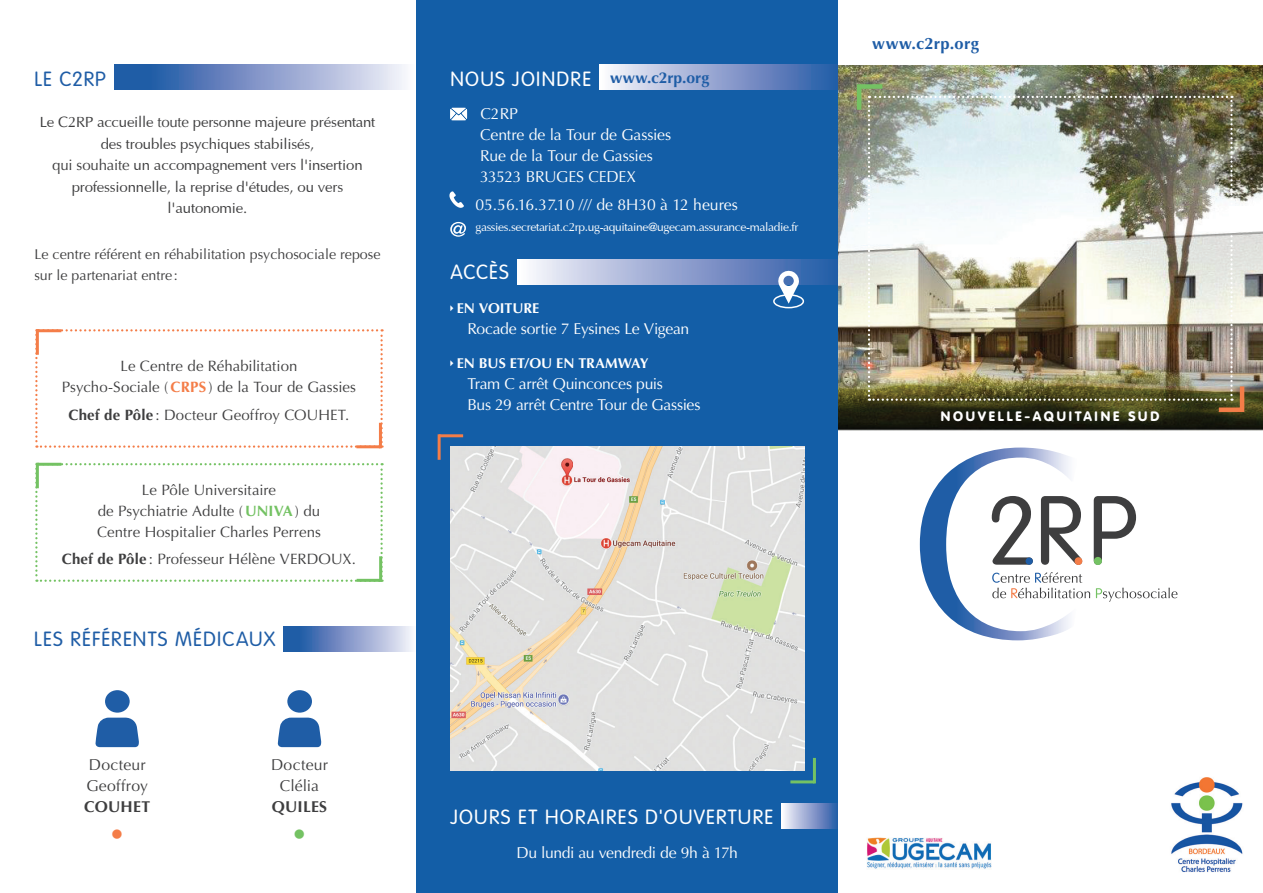
<style>
.page{position:relative;width:1263px;height:893px;background:#fff}
.page>*{position:absolute;margin:0;border:0;box-sizing:border-box;transform-origin:0 0}
.t1{font:300 20.25px "VAG Rounded";letter-spacing:.06em;color:#fff}
.t2{font:300 20.25px "VAG Rounded";letter-spacing:.055em;color:#1f5da6}
.t3{font:700 16.5px "Optima";letter-spacing:.02em;color:#1f5da6}
.t4{font:15.75px "Optima";letter-spacing:-.015em;color:#fff}
.t5{font:15.75px "Optima";letter-spacing:.015em;color:#3e3e3f}
.t6{font:700 15.75px "Optima";letter-spacing:.01em;color:#3e3e3f}
.t7{font:700 15.75px "Optima";color:#1f5da6}
.t8{font:15px "Optima";letter-spacing:.005em;color:#3e3e3f}
.t9{font:15px/21.5px "Optima";letter-spacing:-.01em;color:#3e3e3f;text-align:center}
.t10{font:14.25px/21px "Optima";color:#3e3e3f}
.t11{font:700 14.25px "Optima";letter-spacing:-.005em;color:#fff}
.t12{font:900 13.5px "VAG Rounded";letter-spacing:.21em;color:#fff}
.t13{font:12px "Optima";letter-spacing:-.03em;color:#fff}
.s1{font-style:inherit}
.s2{font-weight:700;color:#f47d48}
.s3{font-weight:700}
.s4{font-weight:700;color:#74c263}
</style>
<div class="page">
<svg style="left:115px;top:65px;width:290px;height:25px;background:#809aca"></svg>
<svg style="left:284px;top:626px;width:128px;height:25px;background:#809aca"></svg>
<div style="left:416px;top:0;width:422px;height:893px;background:#135ea7"></div>
<img style="left:867px;top:837px;width:125px;height:32px">
<img style="left:1171px;top:777px;width:72px;height:95px">
<img style="left:838px;top:65px;width:425px;height:366px">
<div style="left:859px;top:84px;width:23px;height:5px;background:#74c263"></div>
<hr style="left:857px;top:84px;width:4px;height:26px;background:#74c263">
<div style="left:1219px;top:407px;width:22px;height:5px;background:#f47d48"></div>
<hr style="left:1240px;top:386px;width:4px;height:26px;background:#f47d48">
<img style="left:868px;top:96px;width:364px;height:305px">
<div style="left:599px;top:65px;width:238px;height:25px;background:linear-gradient(to right,#fef6fc,#2756a5)"></div>
<div style="left:781px;top:803px;width:57px;height:25px;background:linear-gradient(to right,#fef7fc,#2956a6)"></div>
<hr style="left:439px;top:434px;width:24px;height:3px;background:#f47d48">
<hr style="left:438px;top:434px;width:3px;height:26px;background:#f47d48">
<hr style="left:790px;top:780px;width:24px;height:3px;background:#74c263">
<hr style="left:813px;top:758px;width:3px;height:25px;background:#74c263">
<img style="left:450px;top:446px;width:354px;height:325px">
<svg style="left:35px;top:329px;width:348px;height:119px"></svg>
<hr style="left:37px;top:329px;width:24px;height:3px;background:#f47d48">
<hr style="left:36px;top:329px;width:3px;height:26px;background:#f47d48">
<hr style="left:356px;top:445px;width:24px;height:3px;background:#f47d48">
<hr style="left:379px;top:423px;width:3px;height:25px;background:#f47d48">
<svg style="left:35px;top:463px;width:348px;height:119px"></svg>
<hr style="left:37px;top:463px;width:24px;height:3px;background:#74c263">
<hr style="left:36px;top:463px;width:3px;height:25px;background:#74c263">
<hr style="left:357px;top:579px;width:24px;height:3px;background:#74c263">
<hr style="left:379px;top:556px;width:3px;height:26px;background:#74c263">
<div style="left:105px;top:690px;width:25px;height:23px;background:#1f5da6;border-radius:50%"></div>
<svg style="left:95px;top:717px;width:44px;height:30px"></svg>
<div style="left:287px;top:690px;width:25px;height:23px;background:#1f5da6;border-radius:50%"></div>
<svg style="left:278px;top:717px;width:43px;height:30px"></svg>
<svg style="left:920px;top:448px;width:257px;height:192px"></svg>
<div style="left:1025px;top:557px;width:8px;height:8px;background:#1f5da6;border-radius:50%"></div>
<div style="left:1074px;top:557px;width:8px;height:8px;background:#f47d48;border-radius:50%"></div>
<div style="left:1094px;top:557px;width:8px;height:8px;background:#74c263;border-radius:50%"></div>
<svg style="left:449px;top:191px;width:15px;height:17px"></svg>
<svg style="left:450px;top:108px;width:17px;height:12px"></svg>
<svg style="left:450px;top:222px;width:16px;height:15px"></svg>
<div style="left:517px;top:259px;width:320px;height:25px;background:linear-gradient(to right,#fef6fc,#2656a5)"></div>
<div style="left:773px;top:294px;width:31px;height:14px;border:2px solid #fff;border-radius:50%"></div>
<svg style="left:777px;top:270px;width:22px;height:34px"></svg>
<p class="t2" style="left:34px;top:67px;width:73px">LE C2RP</p>
<p class="t9" style="left:40px;top:110px;width:337px">Le C2RP accueille <span class="s1">toute</span> personne majeure présentant des troubles psychiques stabilisés,<br><span class="s1">qui souhaite</span> un accompagnement vers l'insertion professionnelle, la reprise d'études, ou vers l'autonomie<span class="s1">.</span></p>
<p class="t10" style="left:34px;top:244px;width:348px">Le centre référent en réhabilitation psychosociale repose sur le partenariat entre :</p>
<p class="t8" style="left:121px;top:357px;width:178px">Le Centre de Réhabilitation</p>
<p class="t8" style="left:62px;top:378px;width:296px">Psycho-Sociale (<span class="s2">CRPS</span> ) de la Tour de Gassies</p>
<p class="t8" style="left:69px;top:406px;width:282px"><span class="s3">Chef de Pôle</span> : Docteur Geoffroy COUHET.</p>
<p class="t8" style="left:142px;top:481px;width:136px">Le Pôle Universitaire</p>
<p class="t8" style="left:98px;top:502px;width:224px">de Psychiatrie Adulte (<span class="s4">UNIVA</span>) du</p>
<p class="t8" style="left:97px;top:523px;width:225px">Centre Hospitalier Charles Perrens</p>
<p class="t8" style="left:62px;top:550px;width:296px"><span class="s3">Chef de Pôle</span> : Professeur Hélène VERDOUX.</p>
<p class="t2" style="left:34px;top:627px;width:243px">LES RÉFÉRENTS MÉDICAUX</p>
<p class="t5" style="left:89px;top:756px;width:58px">Docteur</p>
<p class="t5" style="left:86px;top:777px;width:63px">Geoffroy</p>
<p class="t6" style="left:84px;top:798px;width:67px">COUHET</p>
<p class="t5" style="left:271px;top:756px;width:58px">Docteur</p>
<p class="t5" style="left:280px;top:777px;width:41px">Clélia</p>
<p class="t6" style="left:272px;top:798px;width:57px">QUILES</p>
<p class="t1" style="left:450px;top:67px;width:143px">NOUS JOINDRE</p>
<p class="t4" style="left:480px;top:105px;width:39px">C2RP</p>
<p class="t4" style="left:480px;top:126px;width:193px">Centre de la Tour de Gassies</p>
<p class="t4" style="left:480px;top:147px;width:174px">Rue de la Tour de Gassies</p>
<p class="t4" style="left:480px;top:168px;width:157px">33523 BRUGES CEDEX</p>
<p class="t4" style="left:475px;top:195px;width:264px">05.56.16.37.10 /// de 8H30 à 12 heures</p>
<p class="t13" style="left:475px;top:218px;width:325px">gassies.secretariat.c2rp.ug-aquitaine@ugecam.assurance-maladie.fr</p>
<p class="t1" style="left:450px;top:260px;width:60px">ACCÈS</p>
<p class="t11" style="left:457px;top:300px;width:84px">EN VOITURE</p>
<p class="t4" style="left:467px;top:319px;width:223px">Rocade sortie 7 Eysines Le Vigean</p>
<p class="t11" style="left:457px;top:354px;width:193px">EN BUS ET/OU EN TRAMWAY</p>
<p class="t4" style="left:467px;top:374px;width:197px">Tram C arrêt Quinconces puis</p>
<p class="t4" style="left:467px;top:395px;width:235px">Bus 29 arrêt Centre Tour de Gassies</p>
<p class="t7" style="left:610px;top:69px;width:101px">www.c2rp.org</p>
<p class="t1" style="left:450px;top:805px;width:325px">JOURS ET HORAIRES D'OUVERTURE</p>
<p class="t4" style="left:516px;top:843px;width:223px">Du lundi au vendredi de 9h à 17h</p>
<p class="t3" style="left:872px;top:34px;width:109px">www.c2rp.org</p>
<p class="t12" style="left:941px;top:408px;width:220px">NOUVELLE-AQUITAINE SUD</p>
</div>
